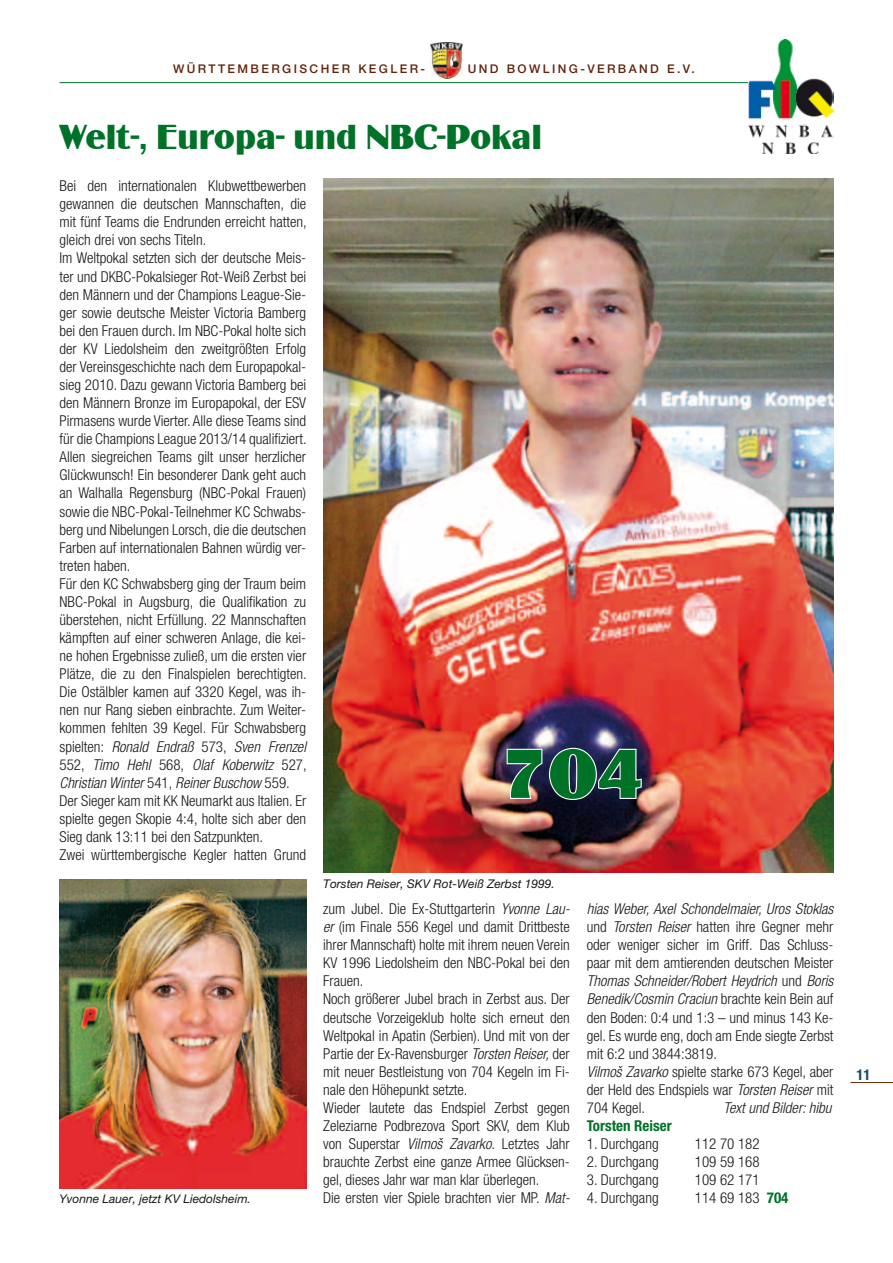
<style>
.page{position:relative;width:893px;height:1263px;background:#fff}
.page>*{position:absolute;margin:0;border:0;box-sizing:border-box;transform-origin:0 0}
.t1{font:72px "Binner D";color:#007228}
.t2{font:36px "Binner D";color:#007228}
.t3{font:300 condensed 15px/18.1px "Helvetica Neue LT Pro";color:#1a171c}
.t4{font:italic 300 condensed 15px "Helvetica Neue LT Pro";color:#1a171c}
.t5{font:700 condensed 15px "Helvetica Neue LT Pro";color:#007228}
.t6{font:700 condensed 15px "Helvetica Neue LT Pro";color:#124e73}
.t7{font:italic 12px "Helvetica Neue LT Pro";color:#1a171c}
.t8{font:500 12px "Helvetica Neue LT Pro";letter-spacing:.2em;color:#61230c}
.s1{font-style:italic}
.s2{font-weight:700;color:#007228}
</style>
<div class="page">
<hr style="left:850px;top:1082px;width:43px;height:1px;background:#7a300e">
<img style="left:323px;top:179px;width:510px;height:693px">
<img style="left:60px;top:879px;width:246px;height:309px">
<img style="left:505px;top:747px;width:138px;height:54px">
<hr style="left:60px;top:82px;width:773px;height:1px;background:#007228">
<img style="left:431px;top:43px;width:31px;height:36px">
<img style="left:748px;top:40px;width:85px;height:114px">
<p class="t8" style="left:173px;top:62px;width:254px">WÜRTTEMBERGISCHER KEGLER-</p>
<p class="t8" style="left:468px;top:62px;width:228px">UND BOWLING-VERBAND E.V.</p>
<h2 class="t2" style="left:60px;top:117px;width:484px">Welt-, Europa- und NBC-Pokal</h2>
<p class="t3" style="left:60px;top:177px;width:249px">Bei den internationalen Klubwettbewerben gewannen die deutschen Mannschaften, die mit fünf Teams die Endrunden erreicht hatten, gleich drei von sechs Titeln.<br>Im Weltpokal setzten sich der deutsche Meis&shy;ter und DKBC-Pokalsieger Rot-Weiß Zerbst bei den Männern und der Champions League-Sie&shy;ger sowie deutsche Meister Victoria Bamberg bei den Frauen durch. Im NBC-Pokal holte sich der KV Liedolsheim den zweitgrößten Erfolg der Vereinsgeschichte nach dem Europapokal&shy;sieg 2010. Dazu gewann Victoria Bamberg bei den Männern Bronze im Europapokal, der ESV Pirmasens wurde Vierter. Alle diese Teams sind für die Champions League 2013/14 qualifiziert.<br>Allen siegreichen Teams gilt unser herzlicher Glückwunsch! Ein besonderer Dank geht auch an Walhalla Regensburg (NBC-Pokal Frauen) sowie die NBC-Pokal-Teilnehmer KC Schwabs&shy;berg und Nibelungen Lorsch, die die deutschen Farben auf internationalen Bahnen würdig ver&shy;treten haben.<br>Für den KC Schwabsberg ging der Traum beim NBC-Pokal in Augsburg, die Qualifikation zu überstehen, nicht Erfüllung. 22 Mannschaften kämpften auf einer schweren Anlage, die kei&shy;ne hohen Ergebnisse zuließ, um die ersten vier Plätze, die zu den Finalspielen berechtigten.<br>Die Ostälbler kamen auf 3320 Kegel, was ih&shy;nen nur Rang sieben einbrachte. Zum Weiter&shy;kommen fehlten 39 Kegel. Für Schwabsberg spielten: <span class="s1">Ronald Endraß</span> 573, <span class="s1">Sven Frenzel </span>552, <span class="s1">Timo Hehl</span> 568, <span class="s1">Olaf Koberwitz</span> 527, <span class="s1">Christian Winter</span> 541, <span class="s1">Reiner Buschow</span> 559.<br>Der Sieger kam mit KK Neumarkt aus Italien. Er spielte gegen Skopie 4:4, holte sich aber den Sieg dank 13:11 bei den Satzpunkten.<br>Zwei württembergische Kegler hatten Grund</p>
<h1 class="t1" style="left:500px;top:734px;width:145px">704</h1>
<p class="t7" style="left:323px;top:876px;width:233px">Torsten Reiser, SKV Rot-Weiß Zerbst 1999.</p>
<p class="t3" style="left:323px;top:900px;width:248px">zum Jubel. Die Ex-Stuttgarterin <span class="s1">Yvonne Lau&shy;er</span> (im Finale 556 Kegel und damit Drittbeste ihrer Mannschaft) holte mit ihrem neuen Verein KV 1996 Liedolsheim den NBC-Pokal bei den Frauen.<br>Noch größerer Jubel brach in Zerbst aus. Der deutsche Vorzeigeklub holte sich erneut den Weltpokal in Apatin (Serbien). Und mit von der Partie der Ex-Ravensburger <span class="s1">Torsten Reiser,</span> der mit neuer Bestleistung von 704 Kegeln im Fi&shy;nale den Höhepunkt setzte.<br>Wieder lautete das Endspiel Zerbst gegen Zeleziarne Podbrezova Sport SKV, dem Klub von Superstar <span class="s1">Vilmoš Zavarko</span>. Letztes Jahr brauchte Zerbst eine ganze Armee Glücksen&shy;gel, dieses Jahr war man klar überlegen.</p>
<p class="t7" style="left:60px;top:1191px;width:193px">Yvonne Lauer, jetzt KV Liedolsheim.</p>
<p class="t3" style="left:323px;top:1189px;width:248px">Die ersten vier Spiele brachten vier MP. <span class="s1">Mat-</span></p>
<p class="t3" style="left:587px;top:899px;width:248px"><span class="s1">hias Weber, Axel Schondelmaier, Uros Stoklas </span>und <span class="s1">Torsten Reiser</span> hatten ihre Gegner mehr oder weniger sicher im Griff. Das Schluss&shy;paar mit dem amtierenden deutschen Meister <span class="s1">Thomas Schneider/Robert Heydrich</span> und <span class="s1">Boris Benedik/Cosmin Craciun</span> brachte kein Bein auf den Boden: 0:4 und 1:3 – und minus 143 Ke&shy;gel. Es wurde eng, doch am Ende siegte Zerbst mit 6:2 und 3844:3819.<br><span class="s1">Vilmoš Zavarko</span> spielte starke 673 Kegel, aber der Held des Endspiels war <span class="s1">Torsten Reiser</span> mit 704 Kegel.</p>
<p class="t4" style="left:724px;top:1099px;width:109px">Text und Bilder: hibu</p>
<p class="t5" style="left:587px;top:1116px;width:86px">Torsten Reiser</p>
<p class="t3" style="left:587px;top:1134px;width:73px">1. Durchgang</p>
<p class="t3" style="left:695px;top:1134px;width:66px">112 70 182</p>
<p class="t3" style="left:587px;top:1153px;width:73px">2. Durchgang</p>
<p class="t3" style="left:695px;top:1153px;width:66px">109 59 168</p>
<p class="t3" style="left:587px;top:1171px;width:73px">3. Durchgang</p>
<p class="t3" style="left:695px;top:1171px;width:66px">109 62 171</p>
<p class="t3" style="left:587px;top:1189px;width:73px">4. Durchgang</p>
<p class="t3" style="left:695px;top:1189px;width:95px">114 69 183 <span class="s2">704</span></p>
<p class="t6" style="left:856px;top:1066px;width:16px">11</p>
</div>
